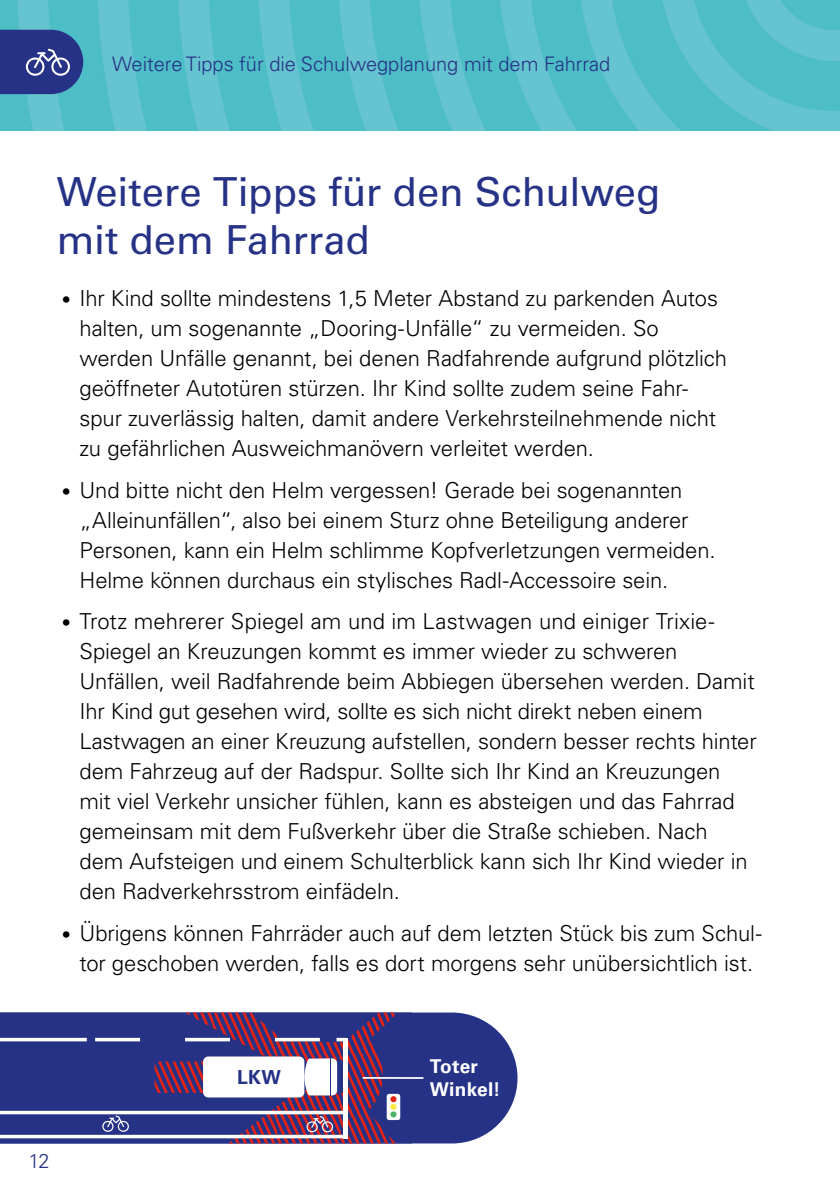
<style>
.page{position:relative;width:840px;height:1191px;background:#fff}
.page>*{position:absolute;margin:0;border:0;box-sizing:border-box;transform-origin:0 0}
.H2_Headline_Regular{font:40px/48px "Univers LT Pro 55 Roman";letter-spacing:-.005em;color:#263286}
.P_Aufzählung_CD{font:300 22px/30px "Univers LT Pro 45";letter-spacing:-.005em;color:#000}
.P_Kolumne{font:300 20px "Univers LT Pro 45";color:#263286}
.t1{font:700 19.4px "Univers LT Pro 65";color:#263286}
.t2{font:700 19px/22.8px "Univers LT Pro 65";letter-spacing:.015em;color:#fff}
.s1{font-size:18px}
</style>
<div class="page">
<img style="left:0;top:0;width:839px;height:130px">
<svg style="left:411px;top:1012px;width:106px;height:131px;background:#424c95"></svg>
<div style="left:0;top:1012px;width:411px;height:131px;background:#263286"></div>
<svg style="left:0;top:1110px;width:154px;height:4px"></svg>
<svg style="left:95px;top:1037px;width:45px;height:4px"></svg>
<svg style="left:0;top:1037px;width:87px;height:4px"></svg>
<svg style="left:0;top:1134px;width:154px;height:4px"></svg>
<svg style="left:102px;top:1115px;width:27px;height:16px"></svg>
<div style="left:386px;top:1093px;width:14px;height:27px;background:#fff;border-radius:3px"></div>
<svg style="left:154px;top:1012px;width:244px;height:131px"></svg>
<hr style="left:362px;top:1077px;width:61px;height:1px;background:#fff">
<svg style="left:0;top:30px;width:83px;height:64px;background:#364992"></svg>
<p class="P_Kolumne" style="left:112px;top:51px;width:499px">Weitere Tipps für die Schulwegplanung mit dem Fahrrad</p>
<h2 class="H2_Headline_Regular" style="left:57px;top:166px;width:605px">Weitere Tipps für den Schulweg mit dem Fahrrad</h2>
<p class="P_Aufzählung_CD" style="left:79px;top:283px;width:648px;text-indent:-18px"><span class="s1">•</span> Ihr Kind sollte mindestens 1,5 Meter Abstand zu parkenden Autos halten, um sogenannte „Dooring-Unfälle“ zu vermeiden. So werden Unfälle genannt, bei denen Radfahrende aufgrund plötzlich geöffneter Autotüren stürzen. Ihr Kind sollte zudem seine Fahr&shy;spur zuverlässig halten, damit andere Verkehrsteilnehmende nicht zu gefährlichen Ausweichmanövern verleitet werden.</p>
<p class="P_Aufzählung_CD" style="left:79px;top:474px;width:637px;text-indent:-18px"><span class="s1">•</span> Und bitte nicht den Helm vergessen! Gerade bei sogenannten „Alleinunfällen“, also bei einem Sturz ohne Beteiligung anderer Personen, kann ein Helm schlimme Kopfverletzungen vermeiden.<br>Helme können durchaus ein stylisches Radl-Accessoire sein.</p>
<p class="P_Aufzählung_CD" style="left:79px;top:606px;width:678px;text-indent:-18px"><span class="s1">•</span> Trotz mehrerer Spiegel am und im Lastwagen und einiger Trixie-Spiegel an Kreuzungen kommt es immer wieder zu schweren Unfällen, weil Radfahrende beim Abbiegen übersehen werden. Damit Ihr Kind gut gesehen wird, sollte es sich nicht direkt neben einem Lastwagen an einer Kreuzung aufstellen, sondern besser rechts hinter dem Fahrzeug auf der Radspur. Sollte sich Ihr Kind an Kreuzungen mit viel Verkehr unsicher fühlen, kann es absteigen und das Fahrrad gemeinsam mit dem Fußverkehr über die Straße schieben. Nach dem Aufsteigen und einem Schulterblick kann sich Ihr Kind wieder in den Radverkehrsstrom einfädeln.</p>
<p class="P_Aufzählung_CD" style="left:62px;top:917px;width:701px;text-align:center"><span class="s1">•</span> Übrigens können Fahrräder auch auf dem letzten Stück bis zum Schul&shy;tor geschoben werden, falls es dort morgens sehr unübersichtlich ist.</p>
<p class="P_Kolumne" style="left:28px;top:1148px;width:23px">12</p>
<p class="t1" style="left:237px;top:1063px;width:45px">LKW</p>
<p class="t2" style="left:429px;top:1053px;width:72px">Toter<br>Winkel!</p>
</div>
